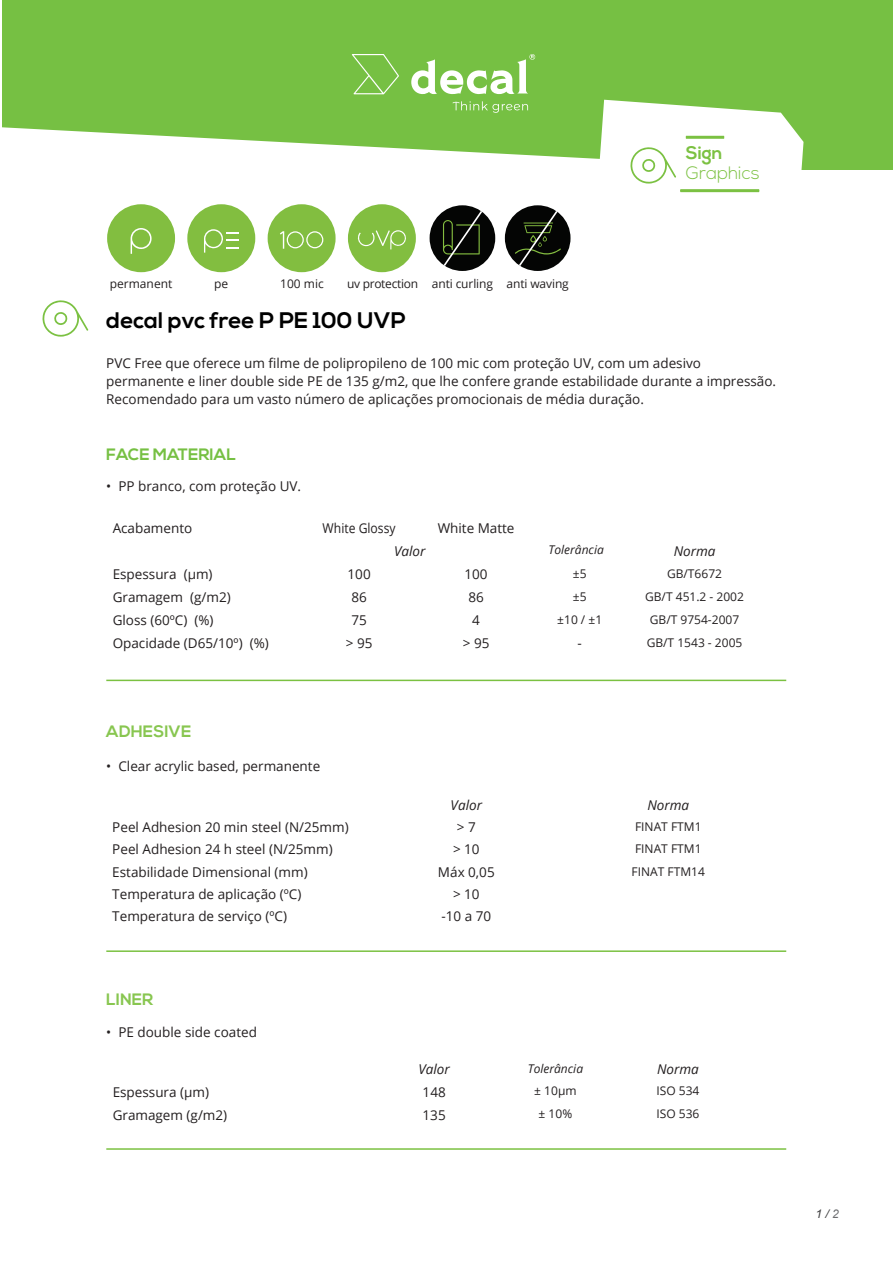
<style>
.page{position:relative;width:893px;height:1263px;background:#fff}
.page>*{position:absolute;margin:0;border:0;box-sizing:border-box;transform-origin:0 0}
.t1{font:700 22.5px "Nexa";color:#000}
.t2{font:300 18px "Nexa";color:#7cc142}
.t3{font:700 18px "Nexa";color:#7cc142}
.t4{font:700 16.5px "Nexa";color:#88c650}
.t5{font:700 16.5px "Nexa";color:#76c043}
.t6{font:13.5px/18px "Open Sans";color:#231f20}
.t7{font:italic 13.5px "Open Sans";color:#231f20}
.t8{font:13.5px "Open Sans";color:#231f20;scale:.9 1}
.t9{font:12px "Open Sans";color:#231f20}
.t10{font:italic 12px "Open Sans";color:#231f20}
.t11{font:italic 12px "Arial";color:#3e3e3f}
.s1{color:#6c6d70}
</style>
<div class="page">
<div style="left:3px;top:0;width:889px;height:169px;background:#76c043"></div>
<svg style="left:602px;top:100px;width:201px;height:70px;fill:#fff"></svg>
<svg style="left:2px;top:127px;width:775px;height:66px;fill:#fff"></svg>
<svg style="left:686px;top:136px;width:38px;height:3px"></svg>
<svg style="left:630px;top:147px;width:129px;height:45px"></svg>
<svg style="left:452px;top:101px;width:76px;height:12px"></svg>
<svg style="left:352px;top:54px;width:47px;height:40px"></svg>
<svg style="left:411px;top:54px;width:124px;height:40px"></svg>
<hr style="left:106px;top:680px;width:680px;height:1px;background:#7bc142">
<hr style="left:106px;top:950px;width:680px;height:2px;background:#7bc142">
<hr style="left:106px;top:1148px;width:680px;height:2px;background:#7bc142">
<svg style="left:42px;top:300px;width:46px;height:37px"></svg>
<div style="left:107px;top:204px;width:68px;height:68px;background:#82be40;border-radius:50%"></div>
<svg style="left:131px;top:228px;width:21px;height:26px"></svg>
<div style="left:268px;top:204px;width:68px;height:68px;background:#82be40;border-radius:50%"></div>
<svg style="left:280px;top:231px;width:43px;height:18px"></svg>
<div style="left:187px;top:204px;width:68px;height:68px;background:#82be40;border-radius:50%"></div>
<svg style="left:204px;top:229px;width:35px;height:24px"></svg>
<div style="left:348px;top:204px;width:68px;height:68px;background:#82be40;border-radius:50%"></div>
<svg style="left:357px;top:230px;width:49px;height:19px"></svg>
<div style="left:430px;top:205px;width:65px;height:66px;background:#040504;border-radius:50%"></div>
<svg style="left:442px;top:208px;width:42px;height:60px"></svg>
<div style="left:505px;top:205px;width:65px;height:66px;background:#040504;border-radius:50%"></div>
<svg style="left:515px;top:208px;width:46px;height:60px"></svg>
<p class="t9" style="left:214px;top:276px;width:16px">pe</p>
<p class="t9" style="left:347px;top:276px;width:223px">uv protection anti curling anti waving</p>
<p class="t9" style="left:110px;top:276px;width:64px">permanent</p>
<p class="t9" style="left:280px;top:276px;width:45px">100 mic</p>
<h1 class="t1" style="left:106px;top:307px;width:301px">decal pvc free P PE 100 UVP</h1>
<h2 class="t3" style="left:686px;top:143px;width:38px">Sign</h2>
<h2 class="t2" style="left:686px;top:162px;width:75px">Graphics</h2>
<p class="t6" style="left:106px;top:354px;width:671px">PVC Free que oferece um filme de polipropileno de 100 mic com proteção UV, com um adesivo permanente e liner double side PE de 135 g/m2, que lhe confere grande estabilidade durante a impressão.<br>Recomendado para um vasto número de aplicações promocionais de média duração.</p>
<p class="t5" style="left:106px;top:445px;width:131px">FACE MATERIAL</p>
<p class="t6" style="left:106px;top:477px;width:196px">• PP branco, com proteção UV.</p>
<p class="t6" style="left:113px;top:519px;width:81px">Acabamento</p>
<p class="t8" style="left:323px;top:518px;width:83px">White Glossy</p>
<p class="t6" style="left:438px;top:518px;width:78px">White Matte</p>
<p class="t7" style="left:394px;top:541px;width:33px">Valor</p>
<p class="t10" style="left:548px;top:542px;width:57px">Tolerância</p>
<p class="t7" style="left:674px;top:541px;width:43px">Norma</p>
<p class="t6" style="left:113px;top:565px;width:101px">Espessura (µm)</p>
<p class="t6" style="left:348px;top:564px;width:25px">100</p>
<p class="t6" style="left:465px;top:564px;width:25px">100</p>
<p class="t9" style="left:573px;top:565px;width:15px">±5</p>
<p class="t9" style="left:667px;top:565px;width:57px">GB/T6672</p>
<p class="t6" style="left:113px;top:588px;width:120px">Gramagem (g/m2)</p>
<p class="t6" style="left:351px;top:587px;width:17px">86</p>
<p class="t6" style="left:468px;top:587px;width:17px">86</p>
<p class="t9" style="left:573px;top:588px;width:15px">±5</p>
<p class="t9" style="left:645px;top:588px;width:100px">GB/T 451.2 - 2002</p>
<p class="t6" style="left:113px;top:611px;width:102px">Gloss (60ºC) (%)</p>
<p class="t6" style="left:351px;top:611px;width:17px">75</p>
<p class="t6" style="left:472px;top:611px;width:9px">4</p>
<p class="t9" style="left:557px;top:611px;width:46px">±10 / ±1</p>
<p class="t9" style="left:650px;top:611px;width:91px">GB/T 9754-2007</p>
<p class="t6" style="left:113px;top:634px;width:158px">Opacidade (D65/10º) (%)</p>
<p class="t6" style="left:346px;top:634px;width:28px">&gt; 95</p>
<p class="t6" style="left:463px;top:634px;width:28px">&gt; 95</p>
<p class="t6" style="left:578px;top:634px;width:6px">-</p>
<p class="t9" style="left:647px;top:634px;width:97px">GB/T 1543 - 2005</p>
<p class="t4" style="left:106px;top:722px;width:87px">ADHESIVE</p>
<p class="t6" style="left:106px;top:757px;width:215px">• Clear acrylic based, permanente</p>
<p class="t7" style="left:451px;top:795px;width:33px">Valor</p>
<p class="t7" style="left:647px;top:795px;width:43px">Norma</p>
<p class="t6" style="left:112px;top:818px;width:238px">Peel Adhesion 20 min steel (N/25mm)</p>
<p class="t6" style="left:457px;top:818px;width:20px">&gt; 7</p>
<p class="t9" style="left:635px;top:818px;width:68px">FINAT FTM1</p>
<p class="t6" style="left:112px;top:840px;width:222px">Peel Adhesion 24 h steel (N/25mm)</p>
<p class="t6" style="left:453px;top:840px;width:28px">&gt; 10</p>
<p class="t9" style="left:635px;top:841px;width:68px">FINAT FTM1</p>
<p class="t6" style="left:112px;top:862px;width:197px">Estabilidade Dimensional (mm)</p>
<p class="t6" style="left:438px;top:862px;width:58px">Máx 0,05</p>
<p class="t9" style="left:632px;top:863px;width:75px">FINAT FTM14</p>
<p class="t6" style="left:112px;top:885px;width:191px">Temperatura de aplicação (ºC)</p>
<p class="t6" style="left:453px;top:885px;width:28px">&gt; 10</p>
<p class="t6" style="left:112px;top:907px;width:176px">Temperatura de serviço (ºC)</p>
<p class="t6" style="left:441px;top:907px;width:51px">-10 a 70</p>
<p class="t4" style="left:106px;top:990px;width:49px">LINER</p>
<p class="t6" style="left:106px;top:1023px;width:152px">• PE double side coated</p>
<p class="t7" style="left:418px;top:1060px;width:33px">Valor</p>
<p class="t10" style="left:528px;top:1060px;width:57px">Tolerância</p>
<p class="t7" style="left:657px;top:1060px;width:43px">Norma</p>
<p class="t6" style="left:113px;top:1083px;width:98px">Espessura (µm)</p>
<p class="t6" style="left:423px;top:1082px;width:25px">148</p>
<p class="t9" style="left:534px;top:1083px;width:44px">± 10µm</p>
<p class="t9" style="left:656px;top:1083px;width:44px">ISO 534</p>
<p class="t6" style="left:113px;top:1106px;width:116px">Gramagem (g/m2)</p>
<p class="t6" style="left:423px;top:1105px;width:25px">135</p>
<p class="t9" style="left:539px;top:1106px;width:35px">± 10%</p>
<p class="t9" style="left:656px;top:1106px;width:44px">ISO 536</p>
<p class="t11" style="left:816px;top:1206px;width:25px">1 / <span class="s1">2</span></p>
</div>
